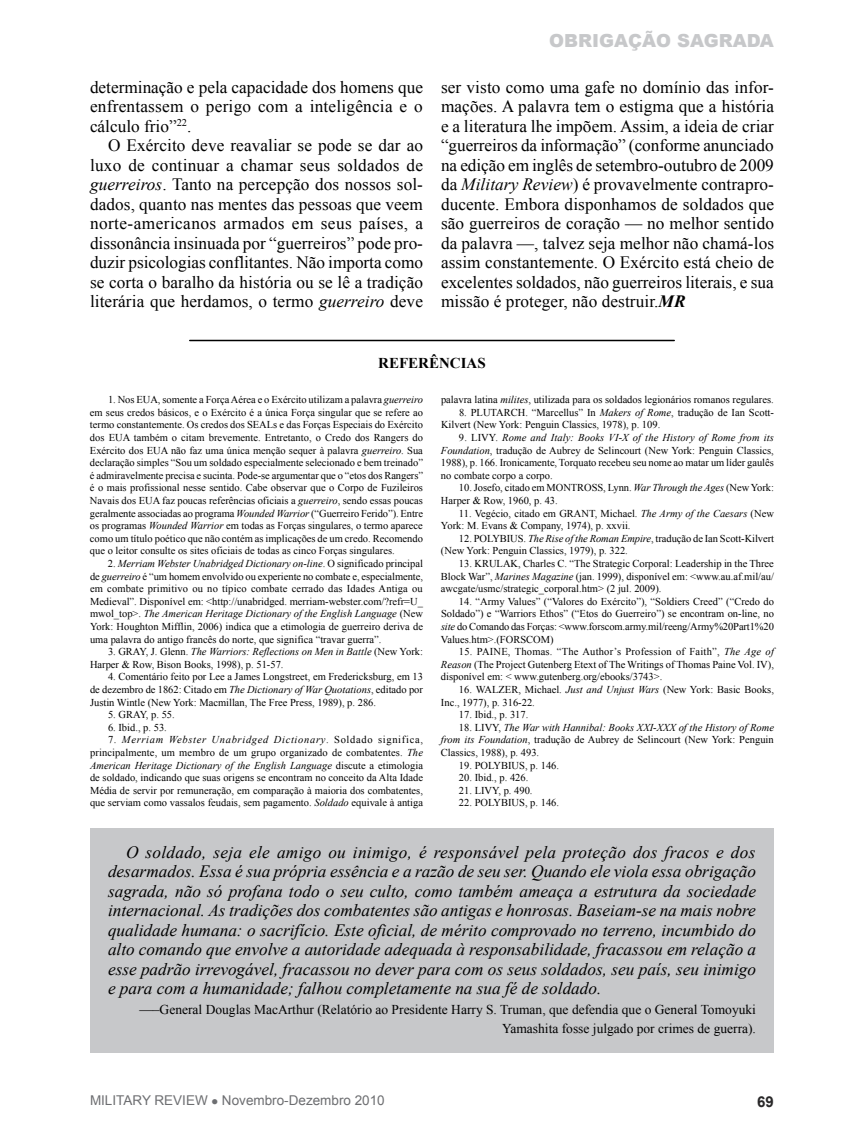
<style>
.page{position:relative;width:864px;height:1134px;background:#fff}
.page>*{position:absolute;margin:0;border:0;box-sizing:border-box;transform-origin:0 0}
.t1{font:900 18px "Arial";color:#c7c8ca}
.t2{font:17.25px/19.5px "Times New Roman";letter-spacing:.005em;color:#000;text-align:justify}
.t3{font:italic 17.25px/19.5px "Times New Roman";color:#000;text-align:justify}
.t4{font:700 15px "Times New Roman";color:#000}
.t5{font:700 15px "Arial";color:#292829}
.t6{font:13.5px/19.5px "Times New Roman";color:#000;text-align:right}
.t7{font:13.5px "Arial";color:#6d6e71}
.t8{font:10.5px/12.6px "Times New Roman";color:#000;text-align:justify}
.s1{font-style:italic}
.s2{font-weight:700;font-style:italic}
</style>
<div class="page">
<div style="left:90px;top:828px;width:684px;height:225px;background:#c7c8ca"></div>
<hr style="left:190px;top:340px;width:484px;height:1px;background:#000">
<h2 class="t2" style="left:90px;top:77px;width:334px">determinação e pela capacidade dos homens que enfrentassem o perigo com a inteligência e o cálculo frio”<sup>22</sup>.</h2>
<p class="t2" style="left:90px;top:136px;width:335px;text-indent:18px">O Exército deve reavaliar se pode se dar ao luxo de continuar a chamar seus soldados de <span class="s1">guerreiros</span>. Tanto na percepção dos nossos sol&shy;dados, quanto nas mentes das pessoas que veem norte-americanos armados em seus países, a dissonância insinuada por “guerreiros” pode pro&shy;duzir psicologias conflitantes. Não importa como se corta o baralho da história ou se lê a tradição literária que herdamos, o termo <span class="s1">guerreiro</span> deve</p>
<h1 class="t1" style="left:549px;top:27px;width:226px">OBRIGAÇÃO SAGRADA</h1>
<p class="t2" style="left:441px;top:77px;width:335px">ser visto como uma gafe no domínio das infor&shy;mações. A palavra tem o estigma que a história e a literatura lhe impõem. Assim, a ideia de criar “guerreiros da informação” (conforme anunciado na edição em inglês de setembro-outubro de 2009 da <span class="s1">Military Review</span>) é provavelmente contrapro&shy;ducente. Embora disponhamos de soldados que são guerreiros de coração — no melhor sentido da palavra —, talvez seja melhor não chamá-los assim constantemente. O Exército está cheio de excelentes soldados, não guerreiros literais, e sua missão é proteger, não destruir.<span class="s2">MR</span></p>
<h3 class="t4" style="left:378px;top:353px;width:109px">REFERÊNCIAS</h3>
<p class="t8" style="left:441px;top:393px;width:334px">palavra latina <span class="s1">milites</span>, utilizada para os soldados legionários romanos regulares.</p>
<p class="t8" style="left:441px;top:406px;width:335px;text-indent:18px">8. PLUTARCH. “Marcellus” In <span class="s1">Makers of Rome</span>, tradução de Ian Scott-<br>Kilvert (New York: Penguin Classics, 1978), p. 109.</p>
<p class="t8" style="left:441px;top:431px;width:334px;text-indent:18px">9. LIVY. <span class="s1">Rome and Italy: Books VI-X of the History of Rome from its Foundation</span>, tradução de Aubrey de Selincourt (New York: Penguin Classics, 1988), p. 166. Ironicamente, Torquato recebeu seu nome ao matar um líder gaulês no combate corpo a corpo.</p>
<p class="t8" style="left:441px;top:482px;width:334px;text-indent:18px">10. Josefo, citado em MONTROSS, Lynn. <span class="s1">War Through the Ages</span> (New York:<br>Harper &amp; Row, 1960, p. 43.</p>
<p class="t8" style="left:441px;top:507px;width:334px;text-indent:18px">11. Vegécio, citado em GRANT, Michael. <span class="s1">The Army of the Caesars</span> (New<br>York: M. Evans &amp; Company, 1974), p. xxvii.</p>
<p class="t8" style="left:441px;top:532px;width:335px;text-indent:18px">12. POLYBIUS. <span class="s1">The Rise of the Roman Empire</span>, tradução de Ian Scott-Kilvert (New York: Penguin Classics, 1979), p. 322.</p>
<p class="t8" style="left:441px;top:557px;width:335px;text-indent:18px">13. KRULAK, Charles C. “The Strategic Corporal: Leadership in the Three Block War”, <span class="s1">Marines Magazine</span> (jan. 1999), disponível em: &lt;www.au.af.mil/au/ awcgate/usmc/strategic_corporal.htm&gt; (2 jul. 2009).</p>
<p class="t8" style="left:441px;top:595px;width:335px;text-indent:18px">14. “Army Values” (“Valores do Exército”), “Soldiers Creed” (“Credo do Soldado”) e “Warriors Ethos” (“Etos do Guerreiro”) se encontram on-line, no <span class="s1">site</span> do Comando das Forças: &lt;www.forscom.army.mil/reeng/Army%20Part1%20<br>Values.htm&gt;.(FORSCOM)</p>
<p class="t8" style="left:441px;top:645px;width:335px;text-indent:18px">15. PAINE, Thomas. “The Author’s Profession of Faith”, <span class="s1">The Age of Reason</span> (The Project Gutenberg Etext of The Writings of Thomas Paine Vol. IV), disponível em: &lt; www.gutenberg.org/ebooks/3743&gt;.</p>
<p class="t8" style="left:441px;top:683px;width:334px;text-indent:18px">16. WALZER, Michael. <span class="s1">Just and Unjust Wars</span> (New York: Basic Books,<br>Inc., 1977), p. 316-22.</p>
<p class="t8" style="left:459px;top:708px;width:71px">17. Ibid., p. 317.</p>
<p class="t8" style="left:441px;top:721px;width:335px;text-indent:18px">18. LIVY, <span class="s1">The War with Hannibal: Books XXI-XXX of the History of Rome from its Foundation</span>, tradução de Aubrey de Selincourt (New York: Penguin Classics, 1988), p. 493.</p>
<p class="t8" style="left:459px;top:759px;width:102px">19. POLYBIUS, p. 146.</p>
<p class="t8" style="left:459px;top:771px;width:71px">20. Ibid., p. 426.</p>
<p class="t8" style="left:459px;top:784px;width:75px">21. LIVY, p. 490.</p>
<p class="t8" style="left:459px;top:797px;width:102px">22. POLYBIUS, p. 146.</p>
<p class="t8" style="left:90px;top:393px;width:335px;text-indent:18px">1. Nos EUA, somente a Força Aérea e o Exército utilizam a palavra <span class="s1">guerreiro </span>em seus credos básicos, e o Exército é a única Força singular que se refere ao termo constantemente. Os credos dos SEALs e das Forças Especiais do Exército dos EUA também o citam brevemente. Entretanto, o Credo dos Rangers do Exército dos EUA não faz uma única menção sequer à palavra <span class="s1">guerreiro</span>. Sua declaração simples “Sou um soldado especialmente selecionado e bem treinado” é admiravelmente precisa e sucinta. Pode-se argumentar que o “etos dos Rangers” é o mais profissional nesse sentido. Cabe observar que o Corpo de Fuzileiros Navais dos EUA faz poucas referências oficiais a <span class="s1">guerreiro</span>, sendo essas poucas geralmente associadas ao programa <span class="s1">Wounded Warrior</span> (“Guerreiro Ferido”). Entre os programas <span class="s1">Wounded Warrior</span> em todas as Forças singulares, o termo aparece como um título poético que não contém as implicações de um credo. Recomendo que o leitor consulte os sites oficiais de todas as cinco Forças singulares.</p>
<p class="t8" style="left:90px;top:557px;width:335px;text-indent:18px">2. <span class="s1">Merriam Webster Unabridged Dictionary on-line</span>. O significado principal de <span class="s1">guerreiro</span> é “um homem envolvido ou experiente no combate e, especialmente, em combate primitivo ou no típico combate cerrado das Idades Antiga ou Medieval”. Disponível em: &lt;http://unabridged. merriam-webster.com/?refr=U_ mwol_top&gt;. <span class="s1">The American Heritage Dictionary of the English Language</span> (New York: Houghton Mifflin, 2006) indica que a etimologia de guerreiro deriva de uma palavra do antigo francês do norte, que significa “travar guerra”.</p>
<p class="t8" style="left:90px;top:645px;width:334px;text-indent:18px">3. GRAY, J. Glenn. <span class="s1">The Warriors: Reflections on Men in Battle</span> (New York:<br>Harper &amp; Row, Bison Books, 1998), p. 51-57.</p>
<p class="t8" style="left:90px;top:671px;width:334px;text-indent:18px">4. Comentário feito por Lee a James Longstreet, em Fredericksburg, em 13 de dezembro de 1862: Citado em <span class="s1">The Dictionary of War Quotations</span>, editado por Justin Wintle (New York: Macmillan, The Free Press, 1989), p. 286.</p>
<p class="t8" style="left:108px;top:708px;width:68px">5. GRAY, p. 55.</p>
<p class="t8" style="left:108px;top:721px;width:60px">6. Ibid., p. 53.</p>
<p class="t8" style="left:90px;top:734px;width:335px;text-indent:18px">7. <span class="s1">Merriam Webster Unabridged Dictionary</span>. Soldado significa, principalmente, um membro de um grupo organizado de combatentes. <span class="s1">The American Heritage Dictionary of the English Language</span> discute a etimologia de soldado, indicando que suas origens se encontram no conceito da Alta Idade Média de servir por remuneração, em comparação à maioria dos combatentes, que serviam como vassalos feudais, sem pagamento. <span class="s1">Soldado</span> equivale à antiga</p>
<p class="t3" style="left:108px;top:842px;width:650px;text-indent:18px">O soldado, seja ele amigo ou inimigo, é responsável pela proteção dos fracos e dos desarmados. Essa é sua própria essência e a razão de seu ser. Quando ele viola essa obrigação sagrada, não só profana todo o seu culto, como também ameaça a estrutura da sociedade internacional. As tradições dos combatentes são antigas e honrosas. Baseiam-se na mais nobre qualidade humana: o sacrifício. Este oficial, de mérito comprovado no terreno, incumbido do alto comando que envolve a autoridade adequada à responsabilidade, fracassou em relação a esse padrão irrevogável, fracassou no dever para com os seus soldados, seu país, seu inimigo e para com a humanidade; falhou completamente na sua fé de soldado.</p>
<p class="t6" style="left:139px;top:1000px;width:618px">——General Douglas MacArthur (Relatório ao Presidente Harry S. Truman, que defendia que o General Tomoyuki<br>Yamashita fosse julgado por crimes de guerra).</p>
<p class="t7" style="left:90px;top:1092px;width:296px">MILITARY REVIEW ● Novembro-Dezembro 2010</p>
<h3 class="t5" style="left:757px;top:1092px;width:18px">69</h3>
</div>
